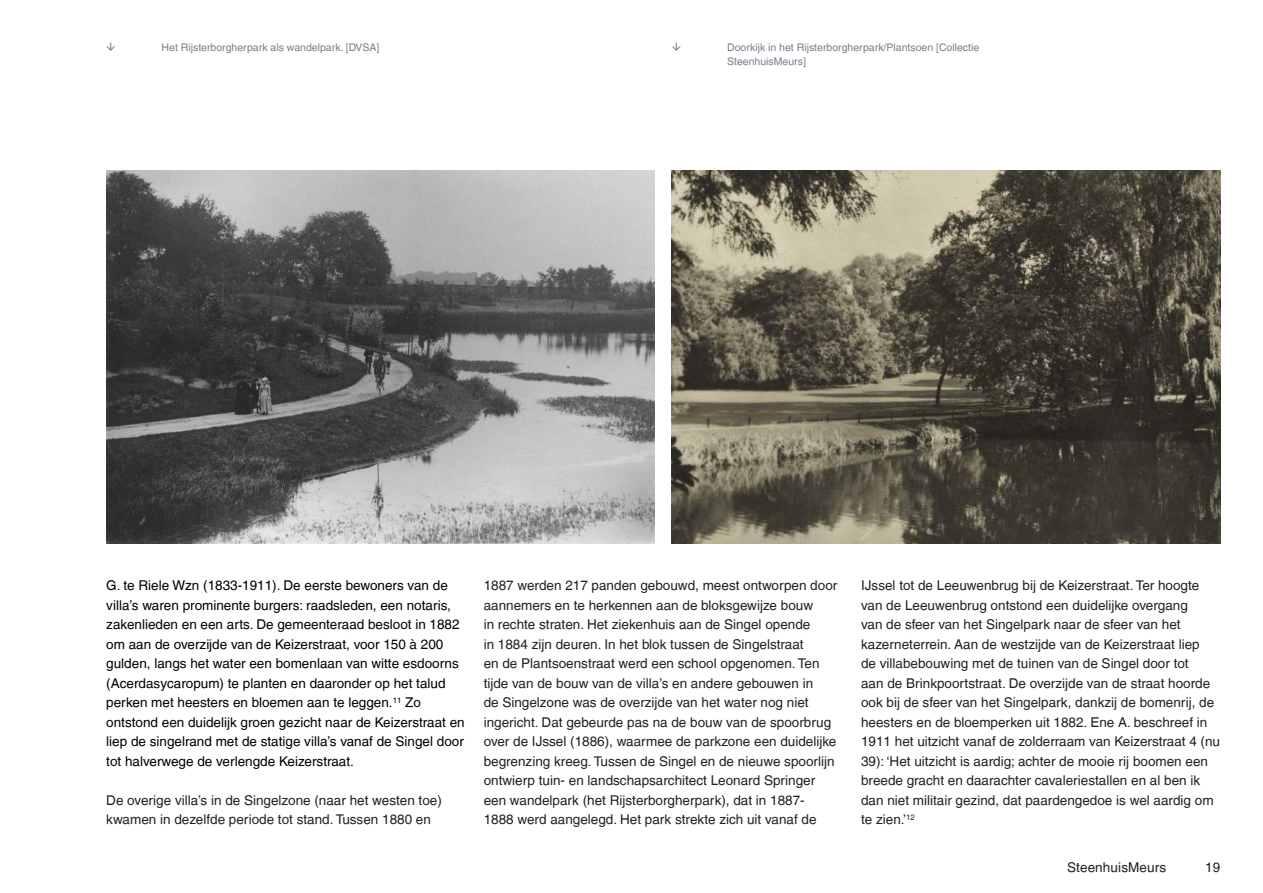
<style>
.page{position:relative;width:1263px;height:893px;background:#fff}
.page>*{position:absolute;margin:0;border:0;box-sizing:border-box;transform-origin:0 0}
.Platte_tekst{font:13.5px/19.5px "Helvetica LT";color:#231f20}
.Platte_tekst-2{font:13.5px/19.5px "Helvetica LT";color:#000}
.Onderschrift{font:10.5px/14.7px "Helvetica LT";color:#7c7c8c}
</style>
<div class="page">
<img style="left:106px;top:171px;width:549px;height:373px">
<img style="left:672px;top:171px;width:548px;height:373px">
<p class="Onderschrift" style="left:162px;top:40px;width:219px">Het Rijsterborgherpark als wandelpark. [DVSA]</p>
<p class="Onderschrift" style="left:727px;top:40px;width:254px">Doorkijk in het Rijsterborgherpark/Plantsoen [Collectie<br>SteenhuisMeurs]</p>
<p class="Platte_tekst-2" style="left:106px;top:576px;width:360px">G. te Riele Wzn (1833-1911). De eerste bewoners van de villa’s waren prominente burgers: raadsleden, een notaris, zakenlieden en een arts. De gemeenteraad besloot in 1882 om aan de overzijde van de Keizerstraat, voor 150 à 200 gulden, langs het water een bomenlaan van witte esdoorns (Acerdasycaropum) te planten en daaronder op het talud perken met heesters en bloemen aan te leggen.<sup>11</sup> Zo ontstond een duidelijk groen gezicht naar de Keizerstraat en liep de singelrand met de statige villa’s vanaf de Singel door tot halverwege de verlengde Keizerstraat.</p>
<p class="Platte_tekst" style="left:106px;top:790px;width:337px">De overige villa’s in de Singelzone (naar het westen toe) kwamen in dezelfde periode tot stand. Tussen 1880 en</p>
<p class="Platte_tekst" style="left:484px;top:576px;width:355px">1887 werden 217 panden gebouwd, meest ontworpen door aannemers en te herkennen aan de bloksgewijze bouw<br>in rechte straten. Het ziekenhuis aan de Singel opende<br>in 1884 zijn deuren. In het blok tussen de Singelstraat<br>en de Plantsoenstraat werd een school opgenomen. Ten tijde van de bouw van de villa’s en andere gebouwen in<br>de Singelzone was de overzijde van het water nog niet ingericht. Dat gebeurde pas na de bouw van de spoorbrug over de IJssel (1886), waarmee de parkzone een duidelijke begrenzing kreeg. Tussen de Singel en de nieuwe spoorlijn ontwierp tuin- en landschapsarchitect Leonard Springer een wandelpark (het Rijsterborgherpark), dat in 1887- 1888 werd aangelegd. Het park strekte zich uit vanaf de</p>
<p class="Platte_tekst" style="left:861px;top:576px;width:360px">IJssel tot de Leeuwenbrug bij de Keizerstraat. Ter hoogte van de Leeuwenbrug ontstond een duidelijke overgang<br>van de sfeer van het Singelpark naar de sfeer van het kazerneterrein. Aan de westzijde van de Keizerstraat liep<br>de villabebouwing met de tuinen van de Singel door tot<br>aan de Brinkpoortstraat. De overzijde van de straat hoorde ook bij de sfeer van het Singelpark, dankzij de bomenrij, de heesters en de bloemperken uit 1882. Ene A. beschreef in 1911 het uitzicht vanaf de zolderraam van Keizerstraat 4 (nu 39): ‘Het uitzicht is aardig; achter de mooie rij boomen een breede gracht en daarachter cavaleriestallen en al ben ik dan niet militair gezind, dat paardengedoe is wel aardig om te zien.’<sup>12</sup></p>
<p class="Platte_tekst" style="left:1067px;top:857px;width:101px">SteenhuisMeurs</p>
<p class="Platte_tekst" style="left:1205px;top:857px;width:17px">19</p>
</div>
